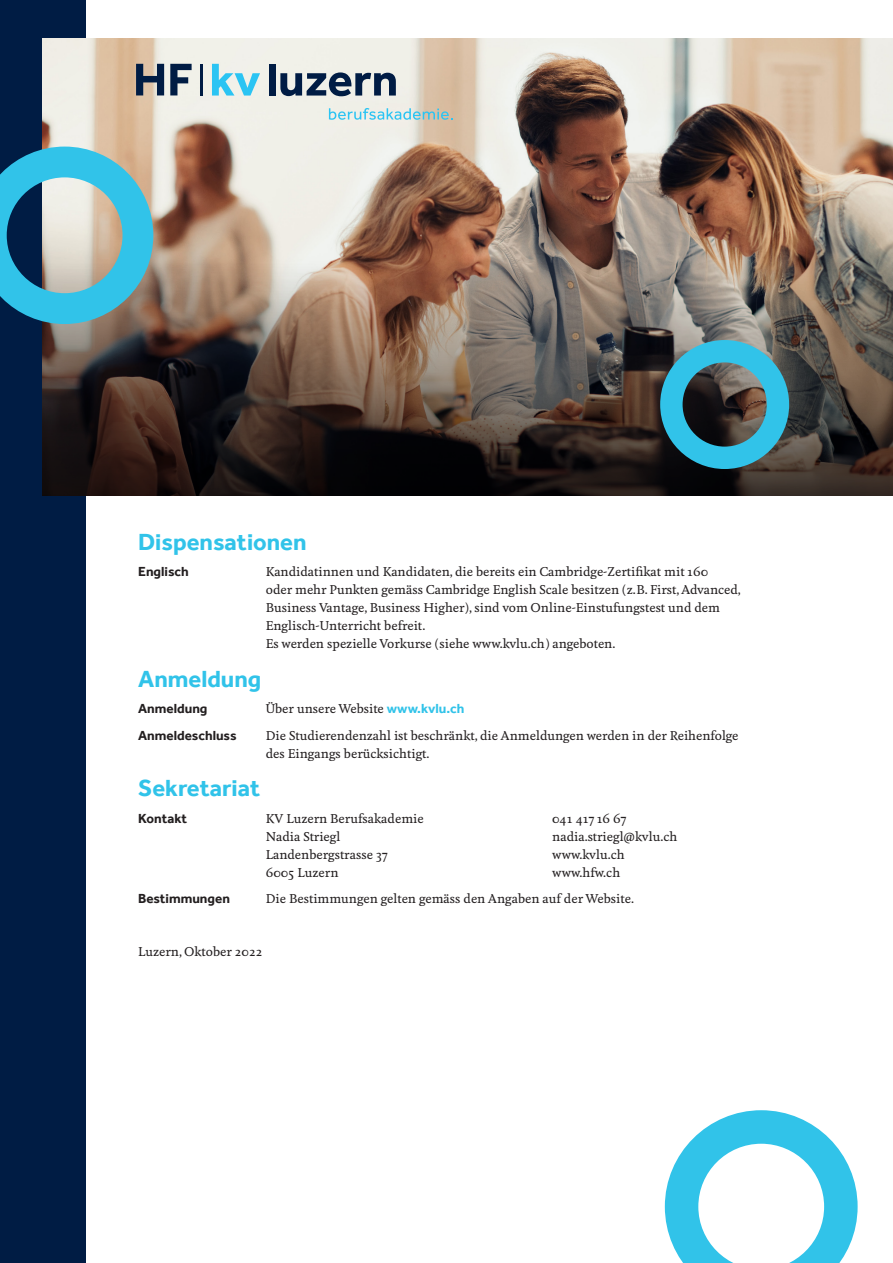
<style>
.page{position:relative;width:893px;height:1263px;background:#fff}
.page>*{position:absolute;margin:0;border:0;box-sizing:border-box;transform-origin:0 0}
.Untertitel{font:700 24px "Effra";color:#31c3e9}
.Fliesstext{font:700 13.5px "Effra";color:#231f20}
.Fliesstext-2{font:500 12px/18px "Feijoa";color:#231f20}
.s1{font-family:"Effra";font-weight:700;font-size:13.5px;color:#31c3e9}
</style>
<div class="page">
<div style="left:0;top:0;width:85px;height:1263px;background:#001c44"></div>
<img style="left:43px;top:39px;width:850px;height:224px">
<img style="left:43px;top:263px;width:850px;height:233px">
<svg style="left:0;top:147px;width:153px;height:177px;background:#6baab9"></svg>
<svg style="left:665px;top:1110px;width:193px;height:153px"></svg>
<svg style="left:660px;top:340px;width:129px;height:129px;background:#3b7887"></svg>
<svg style="left:329px;top:108px;width:124px;height:12px"></svg>
<svg style="left:212px;top:64px;width:48px;height:32px;background:#9adced"></svg>
<div style="left:269px;top:64px;width:6px;height:32px;background:#001c44"></div>
<svg style="left:280px;top:72px;width:116px;height:24px;background:#6a7a8d"></svg>
<svg style="left:136px;top:64px;width:28px;height:31px"></svg>
<svg style="left:170px;top:64px;width:22px;height:31px"></svg>
<hr style="left:200px;top:64px;width:3px;height:31px;background:#001c44">
<p class="Untertitel" style="left:138px;top:527px;width:170px">Dispensationen</p>
<p class="Fliesstext" style="left:138px;top:564px;width:52px">Englisch</p>
<p class="Fliesstext-2" style="left:266px;top:563px;width:476px">Kandidatinnen und Kandidaten, die bereits ein Cambridge-Zertifikat mit 160<br>oder mehr Punkten gemäss Cambridge English Scale besitzen (z. B. First, Advanced, Business Vantage, Business Higher), sind vom Online-Einstufungstest und dem Englisch-Unterricht befreit.<br>Es werden spezielle Vorkurse ( siehe www.kvlu.ch ) angeboten.</p>
<p class="Untertitel" style="left:138px;top:664px;width:125px">Anmeldung</p>
<p class="Fliesstext" style="left:138px;top:701px;width:71px">Anmeldung</p>
<p class="Fliesstext-2" style="left:266px;top:700px;width:200px">Über unsere Website <span class="s1">www.kvlu.ch</span></p>
<p class="Fliesstext" style="left:138px;top:727px;width:100px">Anmeldeschluss</p>
<p class="Fliesstext-2" style="left:266px;top:727px;width:474px">Die Studierendenzahl ist beschränkt, die Anmeldungen werden in der Reihenfolge des Eingangs berücksichtigt.</p>
<p class="Untertitel" style="left:138px;top:774px;width:124px">Sekretariat</p>
<p class="Fliesstext" style="left:138px;top:810px;width:51px">Kontakt</p>
<p class="Fliesstext-2" style="left:266px;top:810px;width:159px">KV Luzern Berufsakademie</p>
<p class="Fliesstext-2" style="left:552px;top:810px;width:76px">041 417 16 67</p>
<p class="Fliesstext-2" style="left:266px;top:828px;width:76px">Nadia Striegl</p>
<p class="Fliesstext-2" style="left:552px;top:828px;width:126px">nadia.striegl@kvlu.ch</p>
<p class="Fliesstext-2" style="left:266px;top:846px;width:124px">Landenbergstrasse 37</p>
<p class="Fliesstext-2" style="left:552px;top:846px;width:74px">www.kvlu.ch</p>
<p class="Fliesstext-2" style="left:266px;top:864px;width:74px">6005 Luzern</p>
<p class="Fliesstext-2" style="left:552px;top:864px;width:69px">www.hfw.ch</p>
<p class="Fliesstext" style="left:138px;top:891px;width:93px">Bestimmungen</p>
<p class="Fliesstext-2" style="left:266px;top:890px;width:370px">Die Bestimmungen gelten gemäss den Angaben auf der Website.</p>
<p class="Fliesstext-2" style="left:138px;top:943px;width:126px">Luzern, Oktober 2022</p>
</div>
